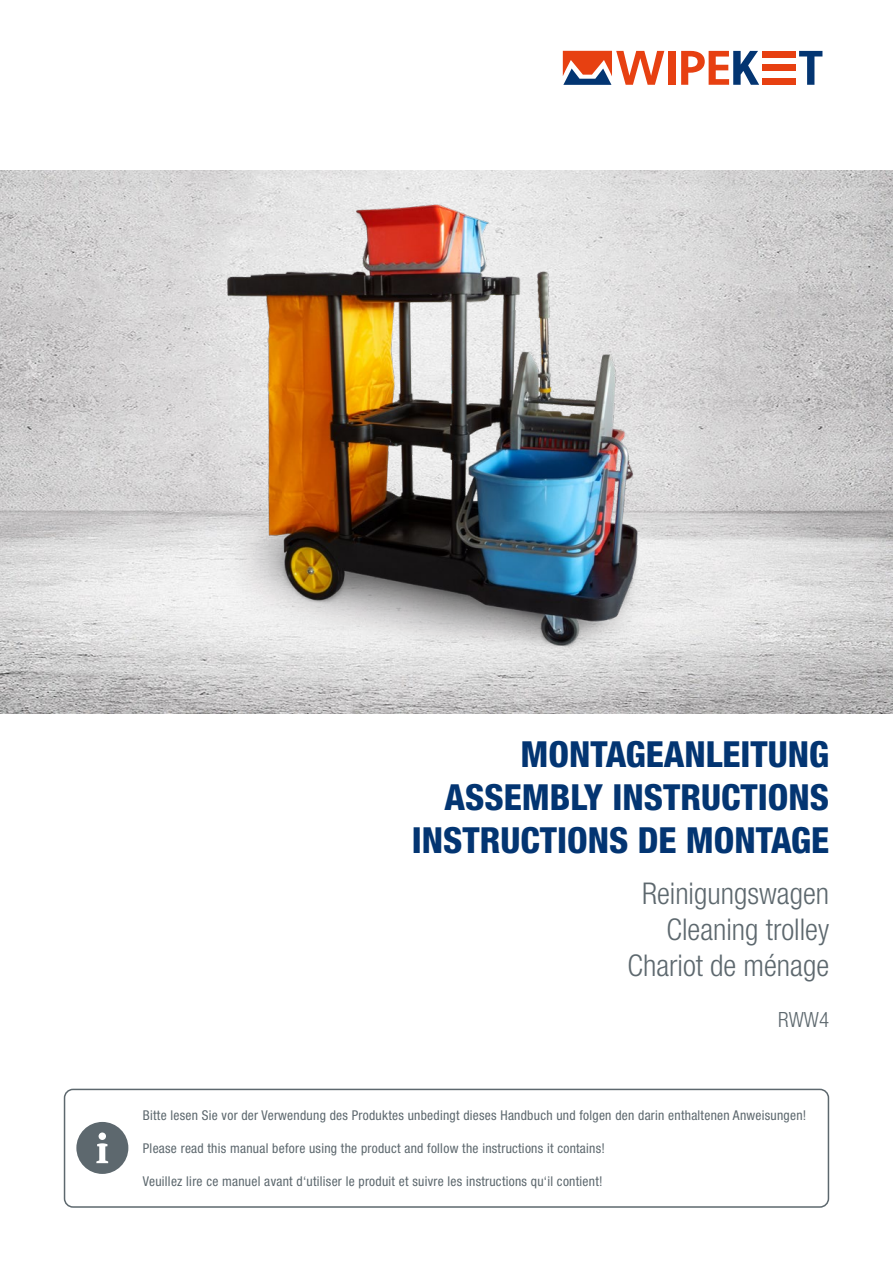
<style>
.page{position:relative;width:893px;height:1263px;background:#fff}
.page>*{position:absolute;margin:0;border:0;box-sizing:border-box;transform-origin:0 0}
.t1{font:800 condensed 36px/43.2px "Helvetica Neue LT Pro";color:#033572;text-align:right}
.t2{font:300 condensed 30px/36px "Helvetica Neue LT Pro";color:#5d686e;text-align:right}
.t3{font:300 condensed 21px "Helvetica Neue LT Pro";color:#5d686e}
.t4{font:condensed 13.5px "Helvetica Neue LT Pro";letter-spacing:.02em;color:#5d686e}
</style>
<div class="page">
<div style="left:668px;top:51px;width:8px;height:34px;background:#e74011"></div>
<svg style="left:563px;top:51px;width:101px;height:34px"></svg>
<div style="left:762px;top:51px;width:33px;height:7px;background:#e74011"></div>
<div style="left:762px;top:64px;width:33px;height:7px;background:#e74011"></div>
<div style="left:762px;top:78px;width:33px;height:7px;background:#e74011"></div>
<svg style="left:681px;top:51px;width:78px;height:34px"></svg>
<svg style="left:799px;top:51px;width:23px;height:34px"></svg>
<img style="left:0;top:170px;width:893px;height:543px">
<div style="left:64px;top:1089px;width:765px;height:119px;border:2px solid #5d686e;border-radius:9px"></div>
<svg style="left:76px;top:1122px;width:52px;height:52px"></svg>
<img style="left:134px;top:179px;width:621px;height:501px">
<h1 class="t1" style="left:412px;top:732px;width:419px">MONTAGEANLEITUNG<br>ASSEMBLY INSTRUCTIONS<br>INSTRUCTIONS DE MONTAGE</h1>
<h2 class="t2" style="left:627px;top:875px;width:203px">Reinigungswagen<br>Cleaning trolley<br>Chariot de ménage</h2>
<h3 class="t3" style="left:778px;top:1007px;width:52px">RWW4</h3>
<p class="t4" style="left:143px;top:1107px;width:665px">Bitte lesen Sie vor der Verwendung des Produktes unbedingt dieses Handbuch und folgen den darin enthaltenen Anweisungen!</p>
<p class="t4" style="left:143px;top:1140px;width:464px">Please read this manual before using the product and follow the instructions it contains!</p>
<p class="t4" style="left:143px;top:1173px;width:461px">Veuillez lire ce manuel avant d‘utiliser le produit et suivre les instructions qu‘il contient!</p>
</div>
